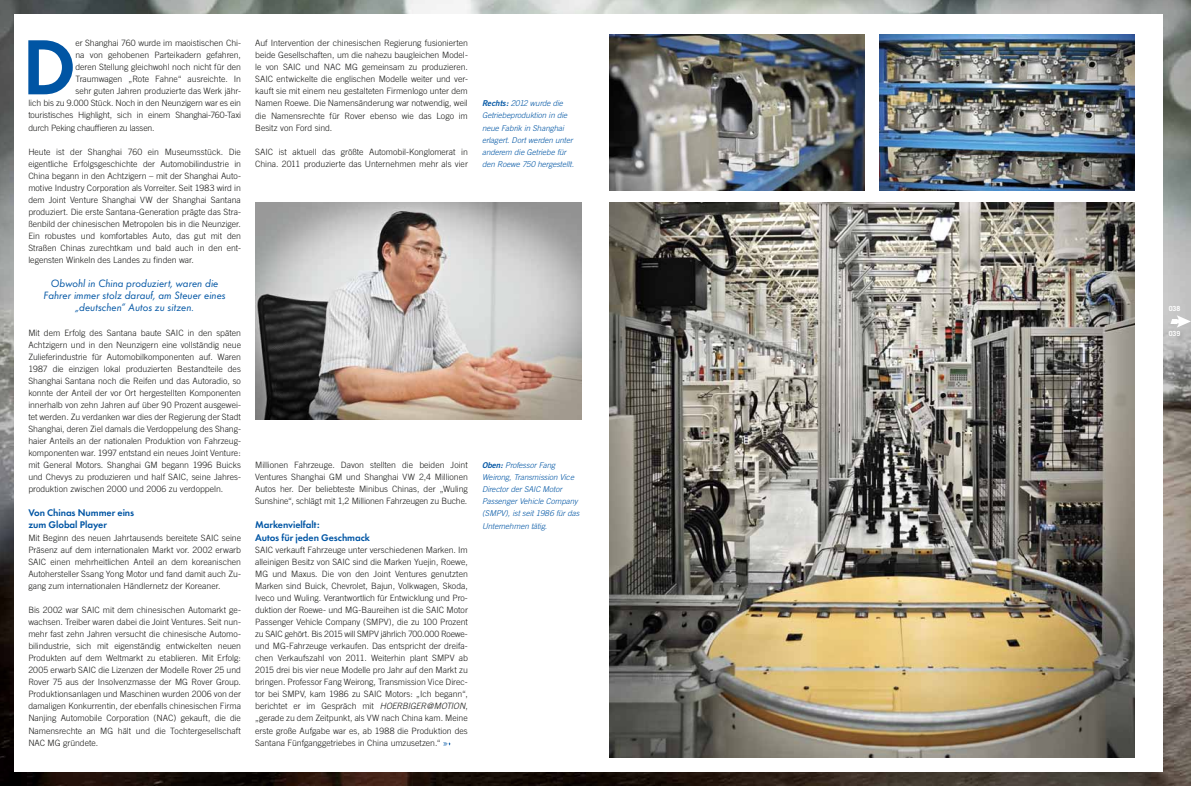
<style>
.page{position:relative;width:1191px;height:786px;background:#fff}
.page>*{position:absolute;margin:0;border:0;box-sizing:border-box;transform-origin:0 0}
.t1{font:600 80.9px "Futura T";color:#0055a4}
.t2{font:italic 11px/12px "Futura T";color:#0055a4;text-align:center}
.t3{font:600 10px/12px "Futura T";letter-spacing:-.005em;color:#0055a4}
.t4{font:300 8.7px/12px "Trade Gothic";letter-spacing:-.005em;color:#1a1a18;text-align:justify}
.t5{font:300 8.7px "Trade Gothic";letter-spacing:-.025em;color:#1a1a18}
.t6{font:italic 300 8px/12px "Trade Gothic";color:#0055a4}
.t7{font:700 7px "Trade Gothic";color:#fff}
.s1{font-style:italic}
.s2{font-family:"Trade Gothic Bold Two";font-weight:400}
</style>
<div class="page">
<img style="left:0;top:0;width:1191px;height:785px">
<div style="left:14px;top:14px;width:1148px;height:757px;background:#fff"></div>
<svg style="left:1165px;top:315px;width:26px;height:12px"></svg>
<img style="left:255px;top:203px;width:326px;height:217px">
<img style="left:609px;top:203px;width:525px;height:554px">
<img style="left:609px;top:34px;width:256px;height:157px">
<img style="left:879px;top:34px;width:255px;height:157px">
<svg style="left:443px;top:742px;width:8px;height:3px"></svg>
<h1 class="t1" style="left:22px;top:19px;width:56px">D</h1>
<p class="t4" style="left:75px;top:37px;width:167px">er Shanghai 760 wurde im maoistischen Chi-</p>
<p class="t4" style="left:75px;top:49px;width:167px">na von gehobenen Parteikadern gefahren,</p>
<p class="t4" style="left:75px;top:61px;width:167px">deren Stellung gleichwohl noch nicht für den</p>
<p class="t4" style="left:75px;top:73px;width:167px">Traumwagen „Rote Fahne“ ausreichte. In</p>
<p class="t4" style="left:75px;top:85px;width:167px">sehr guten Jahren produzierte das Werk jähr-</p>
<p class="t4" style="left:28px;top:97px;width:214px">lich bis zu 9.000 Stück. Noch in den Neunzigern war es ein</p>
<p class="t4" style="left:28px;top:109px;width:214px">touristisches Highlight, sich in einem Shanghai-760-Taxi</p>
<p class="t5" style="left:28px;top:122px;width:128px">durch Peking chauffieren zu lassen.</p>
<p class="t4" style="left:28px;top:145px;width:214px">Heute ist der Shanghai 760 ein Museumsstück. Die eigentliche Erfolgsgeschichte der Automobilindustrie in China begann in den Achtzigern – mit der Shanghai Auto&shy;motive Industry Corporation als Vorreiter. Seit 1983 wird in dem Joint Venture Shanghai VW der Shanghai Santana produziert. Die erste Santana-Generation prägte das Stra&shy;ßenbild der chinesischen Metropolen bis in die Neunziger.<br>Ein robustes und komfortables Auto, das gut mit den Straßen Chinas zurechtkam und bald auch in den ent&shy;legensten Winkeln des Landes zu finden war.</p>
<p class="t2" style="left:44px;top:277px;width:184px">Obwohl in China produziert, waren die<br>Fahrer immer stolz darauf, am Steuer eines „deutschen“ Autos zu sitzen.</p>
<p class="t4" style="left:28px;top:326px;width:214px">Mit dem Erfolg des Santana baute SAIC in den späten Achtzigern und in den Neunzigern eine vollständig neue Zulieferindustrie für Automobilkomponenten auf. Waren 1987 die einzigen lokal produzierten Bestandteile des Shanghai Santana noch die Reifen und das Autoradio, so konnte der Anteil der vor Ort hergestellten Komponenten innerhalb von zehn Jahren auf über 90 Prozent ausgewei&shy;tet werden. Zu verdanken war dies der Regierung der Stadt Shanghai, deren Ziel damals die Verdoppelung des Shang&shy;haier Anteils an der nationalen Produktion von Fahrzeug&shy;komponenten war. 1997 entstand ein neues Joint Venture: mit General Motors. Shanghai GM begann 1996 Buicks und Chevys zu produzieren und half SAIC, seine Jahres&shy;produktion zwischen 2000 und 2006 zu verdoppeln.</p>
<p class="t3" style="left:28px;top:506px;width:107px">Von Chinas Nummer eins zum Global Player</p>
<p class="t4" style="left:28px;top:531px;width:214px">Mit Beginn des neuen Jahrtausends bereitete SAIC seine Präsenz auf dem internationalen Markt vor. 2002 erwarb SAIC einen mehrheitlichen Anteil an dem koreanischen Autohersteller Ssang Yong Motor und fand damit auch Zu&shy;gang zum internationalen Händlernetz der Koreaner.</p>
<p class="t4" style="left:28px;top:603px;width:214px">Bis 2002 war SAIC mit dem chinesischen Automarkt ge&shy;wachsen. Treiber waren dabei die Joint Ventures. Seit nun&shy;mehr fast zehn Jahren versucht die chinesische Automo&shy;bilindustrie, sich mit eigenständig entwickelten neuen Produkten auf dem Weltmarkt zu etablieren. Mit Erfolg:<br>2005 erwarb SAIC die Lizenzen der Modelle Rover 25 und Rover 75 aus der Insolvenzmasse der MG Rover Group.<br>Produktionsanlagen und Maschinen wurden 2006 von der damaligen Konkurrentin, der ebenfalls chinesischen Firma Nanjing Automobile Corporation (NAC) gekauft, die die Namensrechte an MG hält und die Tochtergesellschaft NAC MG gründete.</p>
<p class="t4" style="left:255px;top:37px;width:214px">Auf Intervention der chinesischen Regierung fusionierten beide Gesellschaften, um die nahezu baugleichen Model&shy;le von SAIC und NAC MG gemeinsam zu produzieren.<br>SAIC entwickelte die englischen Modelle weiter und ver&shy;kauft sie mit einem neu gestalteten Firmenlogo unter dem Namen Roewe. Die Namensänderung war notwendig, weil die Namensrechte für Rover ebenso wie das Logo im Besitz von Ford sind.</p>
<p class="t4" style="left:255px;top:145px;width:214px">SAIC ist aktuell das größte Automobil-Konglomerat in<br>China. 2011 produzierte das Unternehmen mehr als vier</p>
<p class="t4" style="left:255px;top:459px;width:214px">Millionen Fahrzeuge. Davon stellten die beiden Joint Ventures Shanghai GM und Shanghai VW 2,4 Millionen Autos her. Der beliebteste Minibus Chinas, der „Wuling Sunshine“, schlägt mit 1,2 Millionen Fahrzeugen zu Buche.</p>
<p class="t3" style="left:255px;top:518px;width:116px">Markenvielfalt:<br>Autos für jeden Geschmack</p>
<p class="t4" style="left:255px;top:543px;width:214px">SAIC verkauft Fahrzeuge unter verschiedenen Marken. Im alleinigen Besitz von SAIC sind die Marken Yuejin, Roewe, MG und Maxus. Die von den Joint Ventures genutzten Marken sind Buick, Chevrolet, Bajun, Volkwagen, Skoda, Iveco und Wuling. Verantwortlich für Entwicklung und Pro&shy;duktion der Roewe- und MG-Baureihen ist die SAIC Motor Passenger Vehicle Company (SMPV), die zu 100 Prozent zu SAIC gehört. Bis 2015 will SMPV jährlich 700.000 Roewe&shy;und MG-Fahrzeuge verkaufen. Das entspricht der dreifa&shy;chen Verkaufszahl von 2011. Weiterhin plant SMPV ab 2015 drei bis vier neue Modelle pro Jahr auf den Markt zu bringen. Professor Fang Weirong, Transmission Vice Direc&shy;tor bei SMPV, kam 1986 zu SAIC Motors: „Ich begann“, berichtet er im Gespräch mit <span class="s1">HOERBIGER@MOTION</span>, „gerade zu dem Zeitpunkt, als VW nach China kam. Meine erste große Aufgabe war es, ab 1988 die Produktion des Santana Fünfganggetriebes in China umzusetzen.“</p>
<p class="t6" style="left:482px;top:97px;width:93px"><span class="s2">Rechts:</span> 2012 wurde die<br>Getriebeproduktion in die neue Fabrik in Shanghai erlagert. Dort werden unter anderem die Getriebe für den Roewe 750 hergestellt.</p>
<p class="t6" style="left:482px;top:459px;width:99px"><span class="s2">Oben:</span> Professor Fang<br>Weirong, Transmission Vice<br>Director der SAIC Motor<br>Passenger Vehicle Company (SMPV), ist seit 1986 für das<br>Unternehmen tätig.</p>
<p class="t7" style="left:1168px;top:304px;width:13px">038</p>
<p class="t7" style="left:1168px;top:328px;width:13px">039</p>
</div>
